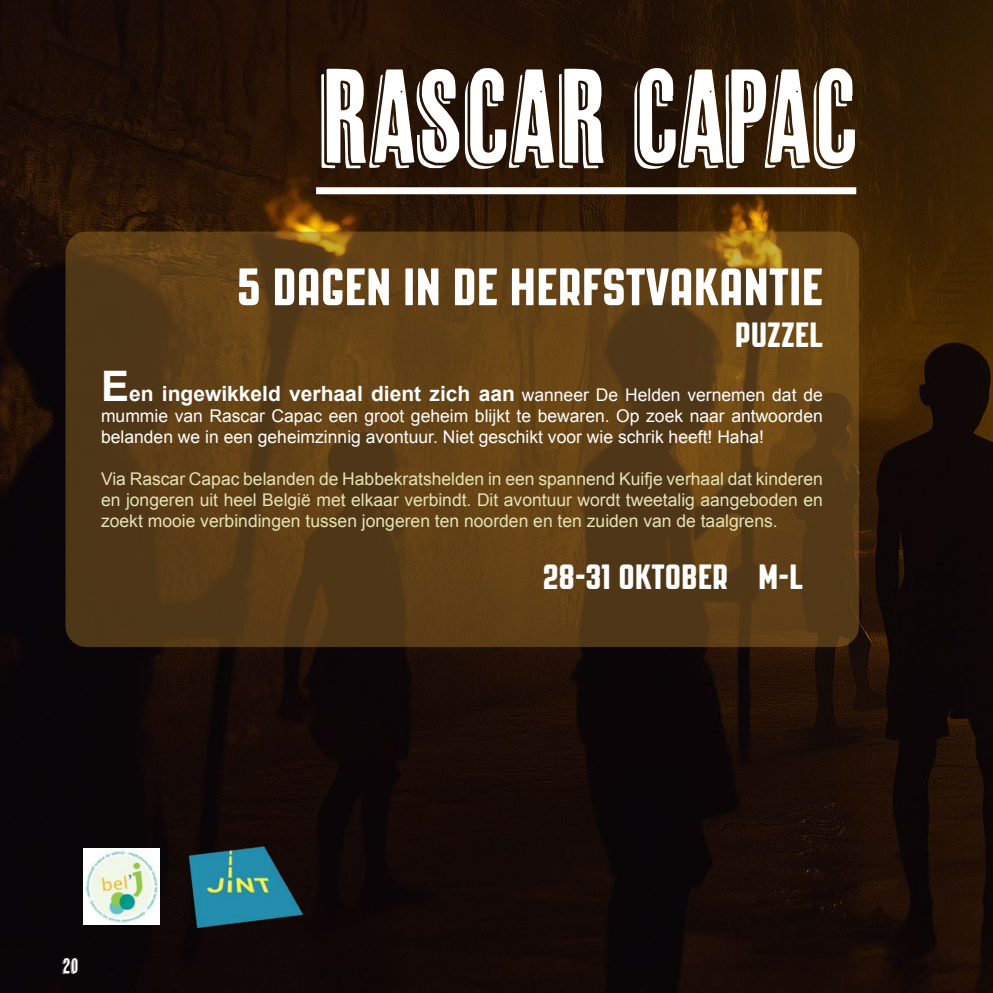
<style>
.page{position:relative;width:993px;height:993px;background:#fff}
.page>*{position:absolute;margin:0;border:0;box-sizing:border-box;transform-origin:0 0}
.t1{font:133px "Cheap Pine";color:#fff}
.t2{font:52.5px "PAG Revolucion W00";color:#fff}
.t3{font:35px "PAG Revolucion W00";color:#fff}
.t4{font:700 21px "Arial";color:#fff}
.t5{font:21px "Cheap Pine";color:#fff}
.t6{font:17.5px/21px "Arial";color:#e4e3b6;text-align:justify}
.t7{font:17.5px/21px "Arial";color:#fff}
.s1{font-size:42px}
.s2{font-weight:400;font-size:17.5px}
</style>
<div class="page">
<img style="left:0;top:0;width:992px;height:992px">
<svg style="left:65px;top:231px;width:793px;height:416px;background:#5d3e16"></svg>
<img style="left:83px;top:848px;width:54px;height:75px">
<div style="left:316px;top:187px;width:540px;height:7px;background:#fff"></div>
<img style="left:137px;top:831px;width:210px;height:110px">
<h1 class="t1" style="left:320px;top:44px;width:539px">RASCAR CAPAC</h1>
<h2 class="t2" style="left:237px;top:258px;width:587px">5 DAGEN IN DE HERFSTVAKANTIE</h2>
<h3 class="t3" style="left:734px;top:316px;width:89px">PUZZEL</h3>
<p class="t4" style="left:101px;top:379px;width:723px"><span class="s1">E</span>en ingewikkeld verhaal dient zich aan <span class="s2">wanneer De Helden vernemen dat de</span></p>
<p class="t7" style="left:101px;top:405px;width:723px">mummie van Rascar Capac een groot geheim blijkt te bewaren. Op zoek naar antwoorden belanden we in een geheimzinnig avontuur. Niet geschikt voor wie schrik heeft! Haha!</p>
<p class="t6" style="left:101px;top:468px;width:723px">Via Rascar Capac belanden de Habbekratshelden in een spannend Kuifje verhaal dat kinderen en jongeren uit heel België met elkaar verbindt. Dit avontuur wordt tweetalig aangeboden en zoekt mooie verbindingen tussen jongeren ten noorden en ten zuiden van de taalgrens.</p>
<h3 class="t3" style="left:542px;top:557px;width:261px">28-31 OKTOBER M-L</h3>
<p class="t5" style="left:63px;top:953px;width:17px">20</p>
</div>
